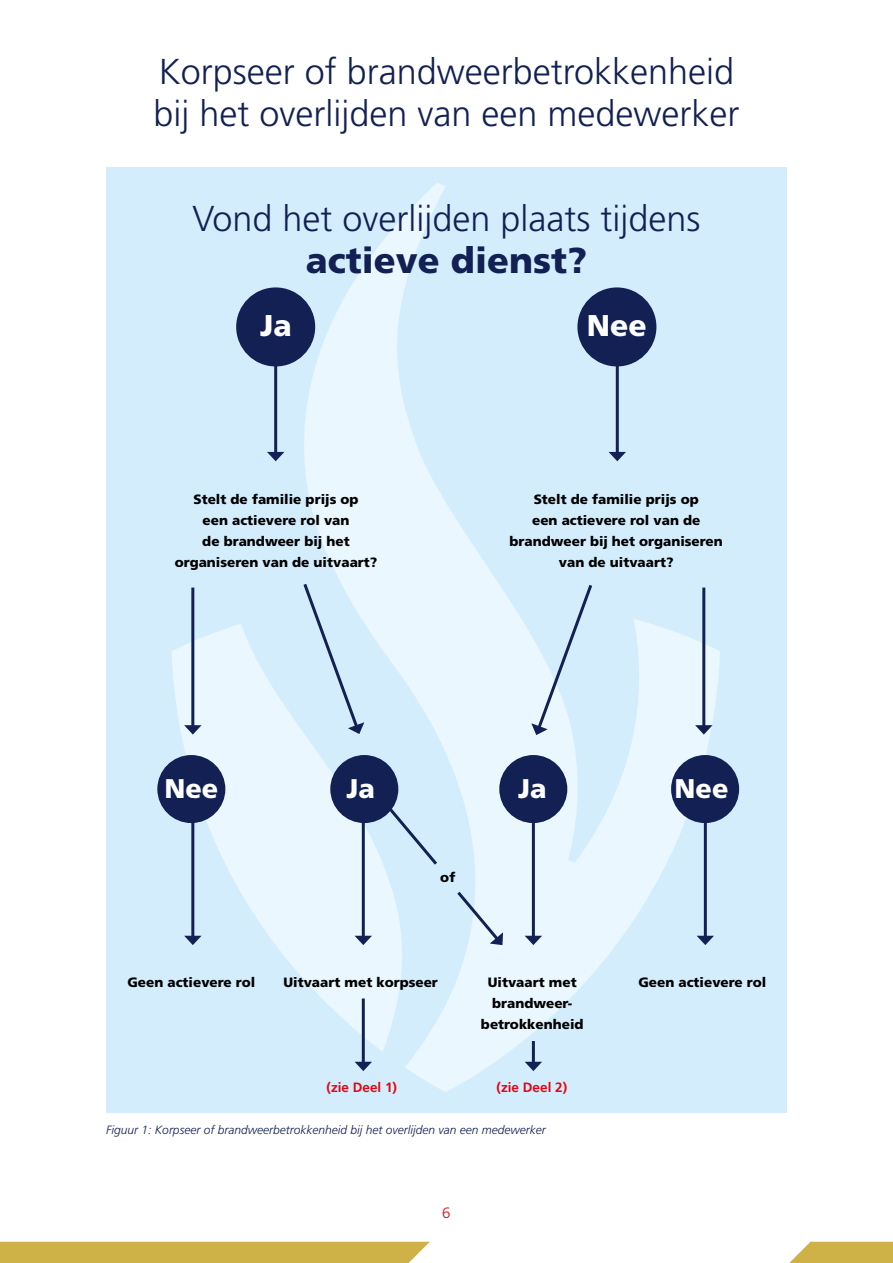
<style>
.page{position:relative;width:893px;height:1263px;background:#fff}
.page>*{position:absolute;margin:0;border:0;box-sizing:border-box;transform-origin:0 0}
.t1{font:300 36px/42px "Frutiger LT Std";color:#122053}
.t2{font:900 36px "Frutiger LT Std";color:#122053}
.t3{font:900 30px "Frutiger LT Std";color:#fff}
.t4{font:900 27px "Frutiger LT Std";color:#fff}
.t5{font:300 15px "Frutiger LT Std";color:#e30613}
.t6{font:900 13.5px/21px "Frutiger LT Std";color:#000;text-align:center}
.t7{font:700 13.5px "Frutiger LT Std";color:#e30613}
.t8{font:italic 300 12px "Frutiger LT Std";color:#122053}
</style>
<div class="page">
<svg style="left:789px;top:1242px;width:104px;height:21px;background:#d3b959"></svg>
<div style="left:0;top:1242px;width:430px;height:21px;background:#cfb247"></div>
<div style="left:106px;top:167px;width:681px;height:946px;background:#d4edfd"></div>
<div style="left:236px;top:287px;width:79px;height:79px;background:#122053;border-radius:50%"></div>
<svg style="left:172px;top:624px;width:120px;height:341px;fill:#eaf7fe"></svg>
<svg style="left:292px;top:183px;width:428px;height:909px"></svg>
<div style="left:157px;top:755px;width:68px;height:68px;background:#122053;border-radius:50%"></div>
<div style="left:330px;top:755px;width:68px;height:68px;background:#122053;border-radius:50%"></div>
<div style="left:499px;top:755px;width:68px;height:68px;background:#122053;border-radius:50%"></div>
<div style="left:671px;top:755px;width:68px;height:68px;background:#122053;border-radius:50%"></div>
<hr style="left:362px;top:998px;width:3px;height:66px;background:#122053">
<svg style="left:355px;top:1062px;width:17px;height:9px"></svg>
<hr style="left:274px;top:357px;width:3px;height:98px;background:#122053">
<svg style="left:267px;top:452px;width:17px;height:9px"></svg>
<hr style="left:191px;top:587px;width:3px;height:141px;background:#122053">
<svg style="left:184px;top:725px;width:18px;height:9px"></svg>
<hr style="left:191px;top:798px;width:3px;height:140px;background:#122053">
<svg style="left:184px;top:936px;width:18px;height:9px"></svg>
<hr style="left:362px;top:798px;width:3px;height:140px;background:#122053">
<svg style="left:355px;top:936px;width:17px;height:9px"></svg>
<hr style="left:532px;top:798px;width:3px;height:140px;background:#122053">
<svg style="left:525px;top:936px;width:17px;height:9px"></svg>
<hr style="left:532px;top:1041px;width:3px;height:23px;background:#122053">
<svg style="left:525px;top:1062px;width:17px;height:9px"></svg>
<hr style="left:704px;top:798px;width:3px;height:140px;background:#122053">
<svg style="left:697px;top:936px;width:17px;height:9px"></svg>
<hr style="left:702px;top:587px;width:3px;height:141px;background:#122053">
<svg style="left:695px;top:725px;width:18px;height:9px"></svg>
<svg style="left:301px;top:483px;width:294px;height:278px"></svg>
<svg style="left:375px;top:792px;width:65px;height:76px"></svg>
<svg style="left:454px;top:888px;width:49px;height:57px"></svg>
<hr style="left:616px;top:357px;width:3px;height:98px;background:#122053">
<svg style="left:609px;top:452px;width:17px;height:9px"></svg>
<h1 class="t1" style="left:153px;top:53px;width:588px">Korpseer of brandweerbetrokkenheid bij het overlijden van een medewerker</h1>
<h1 class="t1" style="left:192px;top:200px;width:510px">Vond het overlijden plaats tijdens</h1>
<h1 class="t2" style="left:306px;top:246px;width:283px">actieve dienst?</h1>
<h2 class="t3" style="left:260px;top:313px;width:33px">Ja</h2>
<p class="t6" style="left:175px;top:490px;width:204px">Stelt de familie prijs op<br>een actievere rol van<br>de brandweer bij het organiseren van de uitvaart?</p>
<h2 class="t3" style="left:587px;top:313px;width:61px">Nee</h2>
<p class="t6" style="left:510px;top:490px;width:215px">Stelt de familie prijs op<br>een actievere rol van de brandweer bij het organiseren van de uitvaart?</p>
<h3 class="t4" style="left:164px;top:777px;width:55px">Nee</h3>
<h3 class="t4" style="left:346px;top:777px;width:30px">Ja</h3>
<h3 class="t4" style="left:675px;top:777px;width:55px">Nee</h3>
<h3 class="t4" style="left:518px;top:777px;width:30px">Ja</h3>
<p class="t6" style="left:440px;top:868px;width:17px">of</p>
<p class="t6" style="left:127px;top:973px;width:129px">Geen actievere rol</p>
<p class="t6" style="left:283px;top:973px;width:156px">Uitvaart met korpseer</p>
<p class="t6" style="left:488px;top:973px;width:90px">Uitvaart met</p>
<p class="t6" style="left:638px;top:973px;width:129px">Geen actievere rol</p>
<p class="t6" style="left:481px;top:994px;width:104px">brandweer&shy;betrokkenheid</p>
<p class="t7" style="left:327px;top:1082px;width:72px">(zie Deel 1)</p>
<p class="t7" style="left:497px;top:1082px;width:72px">(zie Deel 2)</p>
<p class="t8" style="left:106px;top:1125px;width:441px">Figuur 1: Korpseer of brandweerbetrokkenheid bij het overlijden van een medewerker</p>
<p class="t5" style="left:442px;top:1207px;width:10px">6</p>
</div>
